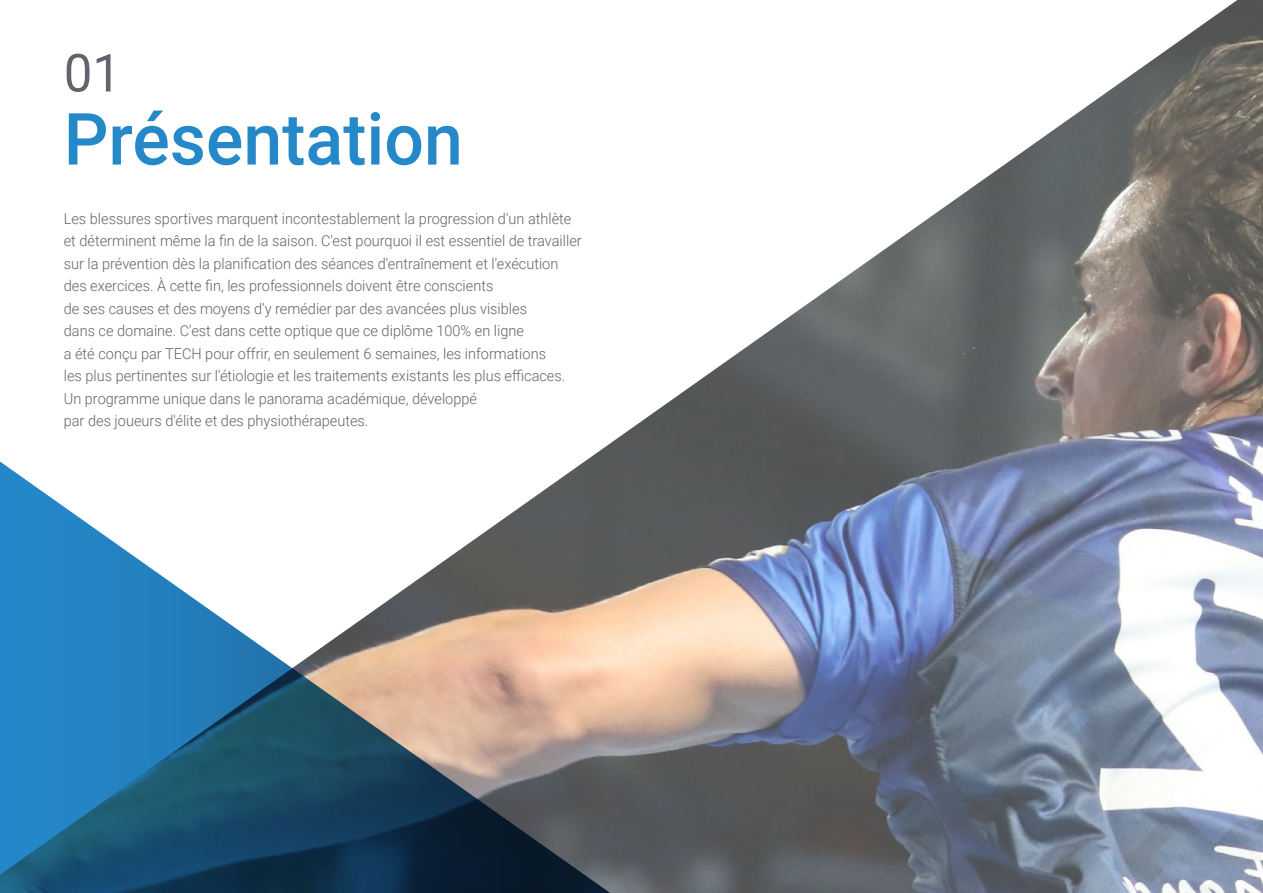
<style>
.page{position:relative;width:1263px;height:893px;background:#fff}
.page>*{position:absolute;margin:0;border:0;box-sizing:border-box;transform-origin:0 0}
.t1{font:500 72px "Roboto";color:#2488c9}
.t2{font:52.5px "Roboto";color:#61646a}
.t3{font:300 15px/22.5px "Roboto";color:#61646a}
</style>
<div class="page">
<img style="left:606px;top:0;width:657px;height:893px">
<svg style="left:0;top:446px;width:640px;height:447px"></svg>
<h2 class="t2" style="left:64px;top:36px;width:59px">01</h2>
<h1 class="t1" style="left:64px;top:89px;width:401px">Présentation</h1>
<p class="t3" style="left:64px;top:207px;width:519px">Les blessures sportives marquent incontestablement la progression d'un athlète et déterminent même la fin de la saison. C'est pourquoi il est essentiel de travailler sur la prévention dès la planification des séances d'entraînement et l'exécution des exercices. À cette fin, les professionnels doivent être conscients<br>de ses causes et des moyens d'y remédier par des avancées plus visibles<br>dans ce domaine. C'est dans cette optique que ce diplôme 100% en ligne<br>a été conçu par TECH pour offrir, en seulement 6 semaines, les informations<br>les plus pertinentes sur l'étiologie et les traitements existants les plus efficaces.<br>Un programme unique dans le panorama académique, développé<br>par des joueurs d'élite et des physiothérapeutes.</p>
</div>
